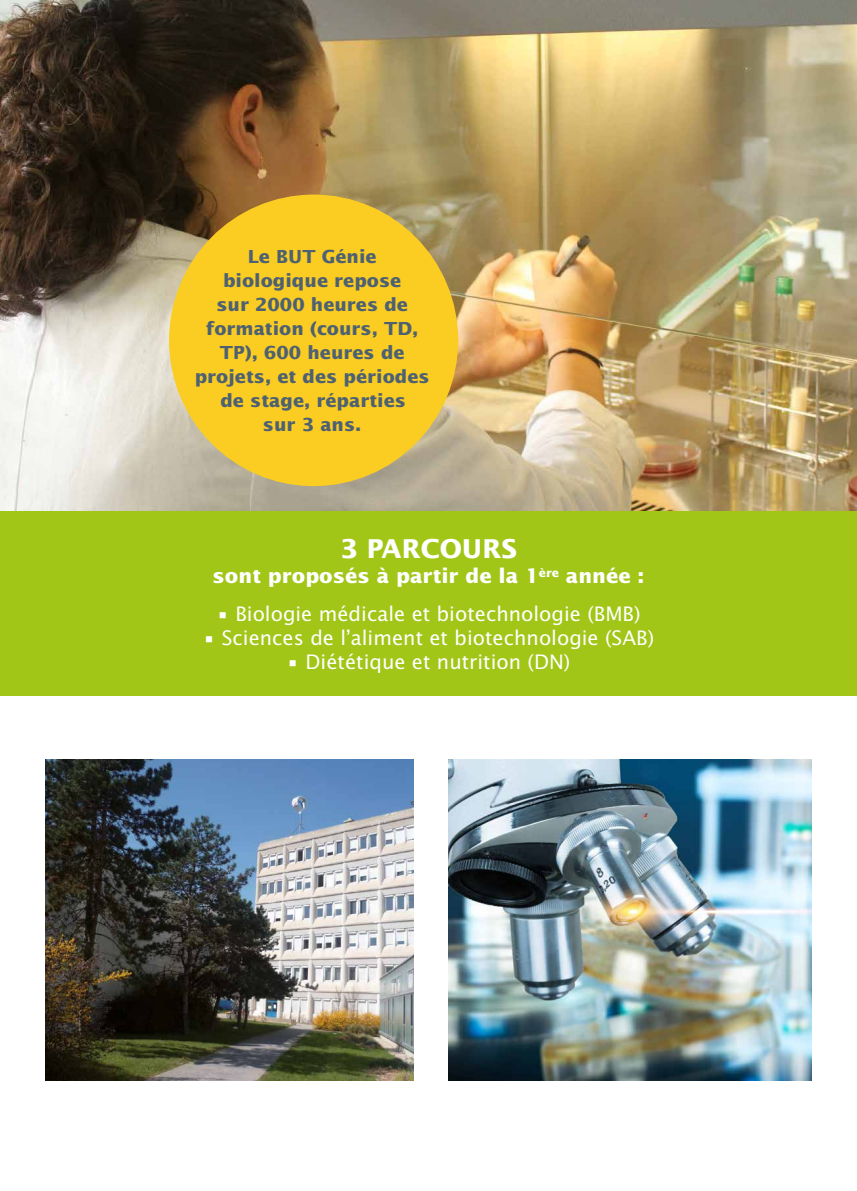
<style>
.page{position:relative;width:857px;height:1191px;background:#fff}
.page>*{position:absolute;margin:0;border:0;box-sizing:border-box;transform-origin:0 0}
.t1{font:700 26px "Lucida Sans Std";color:#fff}
.t2{font:20px "Lucida Sans Std";color:#fff}
.t3{font:700 20px "Lucida Sans Std";color:#fff}
.t4{font:700 18px/24px "Lucida Sans Std";color:#4d6172;text-align:center}
</style>
<div class="page">
<img style="left:0;top:0;width:856px;height:511px">
<div style="left:0;top:511px;width:856px;height:185px;background:#a2c617"></div>
<img style="left:45px;top:760px;width:369px;height:320px">
<img style="left:448px;top:760px;width:363px;height:320px">
<div style="left:169px;top:195px;width:289px;height:291px;background:#fbcc21;border-radius:50%"></div>
<p class="t4" style="left:195px;top:245px;width:236px">Le BUT Génie biologique repose<br>sur 2000 heures de formation (cours, TD,<br>TP), 600 heures de projets, et des périodes de stage, réparties<br>sur 3 ans.</p>
<h1 class="t1" style="left:340px;top:534px;width:178px">3 PARCOURS</h1>
<p class="t3" style="left:212px;top:565px;width:433px">sont proposés à partir de la 1<sup>ère</sup> année :</p>
<p class="t2" style="left:216px;top:603px;width:425px">• Biologie médicale et biotechnologie (BMB)</p>
<p class="t2" style="left:203px;top:627px;width:453px">• Sciences de l’aliment et biotechnologie (SAB)</p>
<p class="t2" style="left:286px;top:651px;width:285px">• Diététique et nutrition (DN)</p>
</div>
